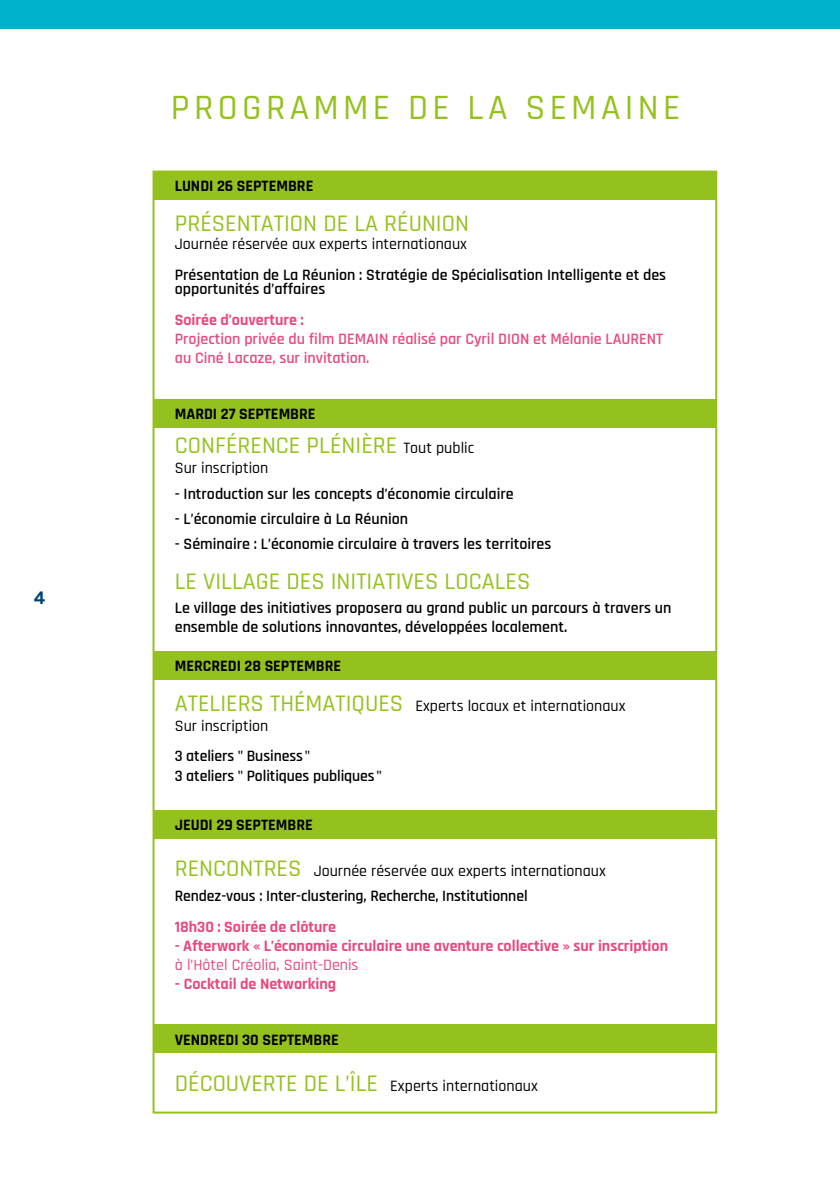
<style>
.page{position:relative;width:840px;height:1191px;background:#fff}
.page>*{position:absolute;margin:0;border:0;box-sizing:border-box;transform-origin:0 0}
.t1{font:500 36px "Rajdhani";letter-spacing:.12em;color:#95c11f}
.t2{font:500 24px "Rajdhani";color:#95c11f}
.t3{font:700 20px "Scout";color:#004379}
.t4{font:600 16px/19.2px "Rajdhani";color:#000}
.t5{font:500 16px/20px "Rajdhani";color:#000}
.t6{font:700 16px "Rajdhani";color:#e9487d}
.t7{font:600 16px/19.2px "Rajdhani";color:#e9487d}
.t8{font:700 16px "Rajdhani";color:#000}
.t9{font:500 16px "Rajdhani";color:#e9487d}
.s1{font-size:16px;color:#000}
.s2{font-size:24px;color:#95c11f}
.s3{font-weight:500;font-size:24px;color:#95c11f}
.s4{font-weight:500}
</style>
<div class="page">
<div style="left:0;top:0;width:839px;height:28px;background:#00b3cb"></div>
<div style="left:153px;top:171px;width:562px;height:29px;background:#95c11f"></div>
<div style="left:153px;top:399px;width:562px;height:28px;background:#95c11f"></div>
<div style="left:153px;top:651px;width:562px;height:28px;background:#95c11f"></div>
<div style="left:153px;top:810px;width:562px;height:29px;background:#95c11f"></div>
<div style="left:153px;top:1024px;width:562px;height:28px;background:#95c11f"></div>
<p class="t3" style="left:34px;top:584px;width:13px">4</p>
<h1 class="t1" style="left:171px;top:86px;width:510px">PROGRAMME DE LA SEMAINE</h1>
<p class="t8" style="left:175px;top:176px;width:140px">LUNDI 26 SEPTEMBRE</p>
<h2 class="t2" style="left:175px;top:210px;width:295px">PRÉSENTATION DE LA RÉUNION</h2>
<p class="t5" style="left:175px;top:235px;width:293px">Journée réservée aux experts internationaux</p>
<p class="t4" style="left:175px;top:269px;width:492px;line-height:14px">Présentation de La Réunion : Stratégie de Spécialisation Intelligente et des opportunités d’affaires</p>
<p class="t6" style="left:175px;top:310px;width:130px">Soirée d’ouverture :</p>
<p class="t7" style="left:175px;top:330px;width:489px">Projection privée du film DEMAIN réalisé par Cyril DION et Mélanie LAURENT au Ciné Lacaze, sur invitation.</p>
<p class="t8" style="left:175px;top:404px;width:142px">MARDI 27 SEPTEMBRE</p>
<h2 class="t2" style="left:175px;top:432px;width:300px">CONFÉRENCE PLÉNIÈRE <span class="s1">Tout public</span></h2>
<p class="t5" style="left:175px;top:458px;width:95px">Sur inscription</p>
<p class="t4" style="left:175px;top:484px;width:340px">- Introduction sur les concepts d’économie circulaire</p>
<p class="t4" style="left:175px;top:510px;width:235px">- L’économie circulaire à La Réunion</p>
<p class="t4" style="left:175px;top:535px;width:378px">- Séminaire : L’économie circulaire à travers les territoires</p>
<h2 class="t2" style="left:175px;top:568px;width:357px">LE VILLAGE DES INITIATIVES LOCALES</h2>
<p class="t4" style="left:175px;top:599px;width:498px">Le village des initiatives proposera au grand public un parcours à travers un ensemble de solutions innovantes, développées localement.</p>
<p class="t8" style="left:175px;top:656px;width:168px">MERCREDI 28 SEPTEMBRE</p>
<p class="t5" style="left:175px;top:696px;width:452px"><span class="s2">ATELIERS THÉMATIQUES</span> Experts locaux et internationaux<br>Sur inscription</p>
<p class="t4" style="left:175px;top:747px;width:208px">3 ateliers " Business "<br>3 ateliers " Politiques publiques "</p>
<p class="t8" style="left:175px;top:815px;width:139px">JEUDI 29 SEPTEMBRE</p>
<p class="t4" style="left:175px;top:859px;width:432px;line-height:24.8px"><span class="s3">RENCONTRES</span> <span class="s4">Journée réservée aux experts internationaux<br></span>Rendez-vous : Inter-clustering, Recherche, Institutionnel</p>
<p class="t6" style="left:175px;top:916px;width:163px">18h30 : Soirée de clôture</p>
<p class="t6" style="left:175px;top:936px;width:494px">- Afterwork « L’économie circulaire une aventure collective » sur inscription</p>
<p class="t9" style="left:175px;top:955px;width:185px">à l’Hôtel Créolia, Saint-Denis</p>
<p class="t6" style="left:175px;top:974px;width:163px">- Cocktail de Networking</p>
<p class="t8" style="left:175px;top:1029px;width:165px">VENDREDI 30 SEPTEMBRE</p>
<p class="t5" style="left:175px;top:1076px;width:364px"><span class="s2">DÉCOUVERTE DE L’ÎLE</span> Experts internationaux</p>
</div>
